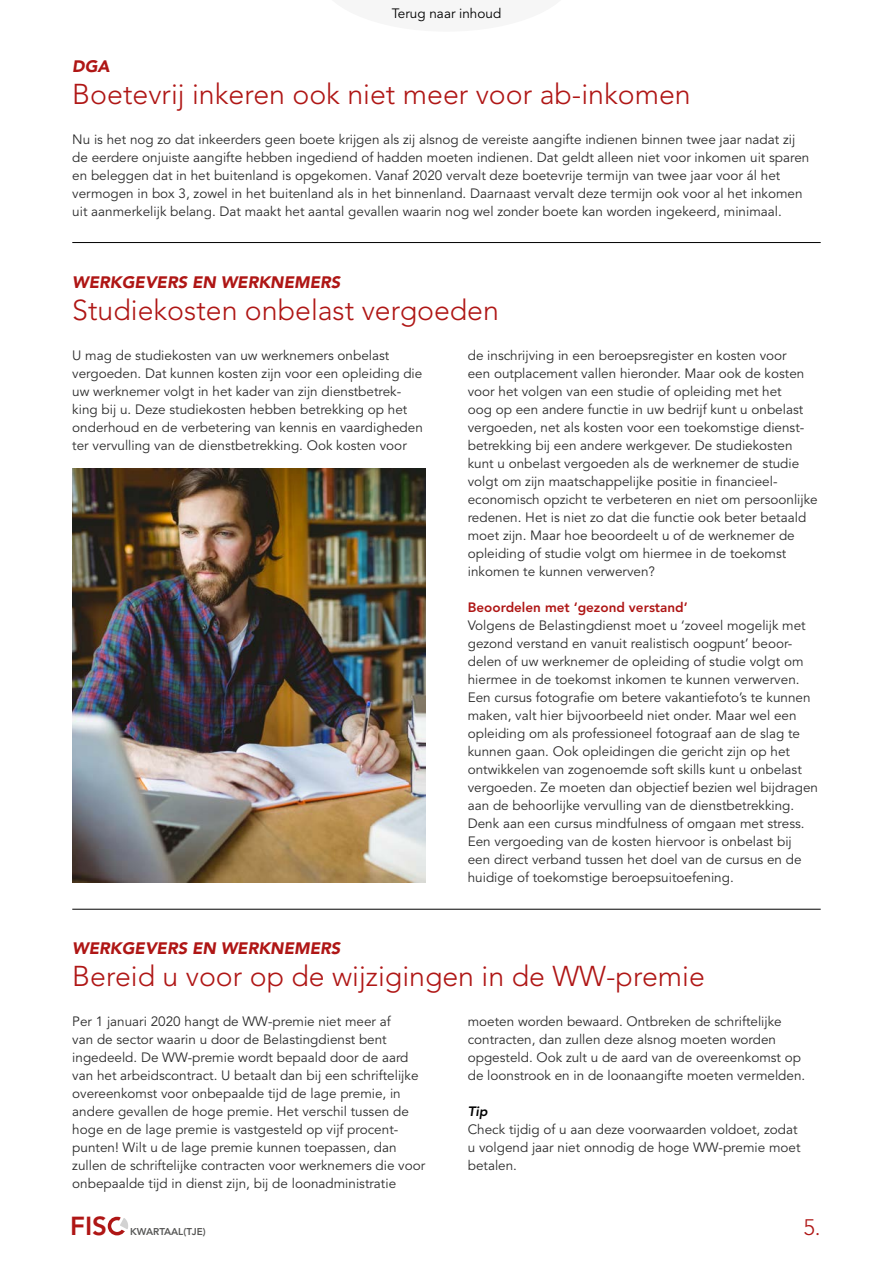
<style>
.page{position:relative;width:893px;height:1263px;background:#fff}
.page>*{position:absolute;margin:0;border:0;box-sizing:border-box;transform-origin:0 0}
.t1{font:300 28.5px "Avenir LT";color:#af1615}
.t2{font:800 25.95px "Avenir LT";color:#af1615}
.t3{font:300 22.2px "Avenir LT";color:#af1615}
.t4{font:italic 900 16.5px "Avenir LT";color:#af1615}
.t5{font:13.5px/18px "Avenir LT";color:#2c2c2c}
.t6{font:800 13.5px "Avenir LT";color:#af1615}
.t7{font:13.5px "Avenir LT";color:#000}
.t8{font:italic 800 13.5px "Avenir LT";color:#000}
.t9{font:800 9.9px "Avenir LT";color:#575756}
</style>
<div class="page">
<div style="left:108px;top:1217px;width:18px;height:18px;border:3px solid #af1615;border-radius:50%"></div>
<svg style="left:114px;top:1216px;width:14px;height:19px"></svg>
<hr style="left:72px;top:242px;width:749px;height:1px;background:#000">
<hr style="left:72px;top:909px;width:749px;height:1px;background:#000">
<img style="left:72px;top:468px;width:353px;height:414px">
<p class="t7" style="left:392px;top:5px;width:111px">Terug naar inhoud</p>
<p class="t4" style="left:72px;top:56px;width:39px">DGA</p>
<h1 class="t1" style="left:72px;top:77px;width:620px">Boetevrij inkeren ook niet meer voor ab-inkomen</h1>
<p class="t5" style="left:72px;top:131px;width:739px">Nu is het nog zo dat inkeerders geen boete krijgen als zij alsnog de vereiste aangifte indienen binnen twee jaar nadat zij de eerdere onjuiste aangifte hebben ingediend of hadden moeten indienen. Dat geldt alleen niet voor inkomen uit sparen en beleggen dat in het buitenland is opgekomen. Vanaf 2020 vervalt deze boetevrije termijn van twee jaar voor ál het vermogen in box 3, zowel in het buitenland als in het binnenland. Daarnaast vervalt deze termijn ook voor al het inkomen uit aanmerkelijk belang. Dat maakt het aantal gevallen waarin nog wel zonder boete kan worden ingekeerd, minimaal.</p>
<p class="t4" style="left:72px;top:272px;width:269px">WERKGEVERS EN WERKNEMERS</p>
<h1 class="t1" style="left:72px;top:293px;width:428px">Studiekosten onbelast vergoeden</h1>
<p class="t5" style="left:468px;top:347px;width:352px">de inschrijving in een beroepsregister en kosten voor<br>een outplacement vallen hieronder. Maar ook de kosten voor het volgen van een studie of opleiding met het<br>oog op een andere functie in uw bedrijf kunt u onbelast vergoeden, net als kosten voor een toekomstige dienst&shy;betrekking bij een andere werkgever. De studiekosten kunt u onbelast vergoeden als de werknemer de studie volgt om zijn maatschappelijke positie in financieel&shy;economisch opzicht te verbeteren en niet om persoonlijke redenen. Het is niet zo dat die functie ook beter betaald moet zijn. Maar hoe beoordeelt u of de werknemer de opleiding of studie volgt om hiermee in de toekomst inkomen te kunnen verwerven?</p>
<p class="t6" style="left:468px;top:599px;width:221px">Beoordelen met ‘gezond verstand’</p>
<p class="t5" style="left:468px;top:617px;width:352px">Volgens de Belastingdienst moet u ‘zoveel mogelijk met gezond verstand en vanuit realistisch oogpunt’ beoor&shy;delen of uw werknemer de opleiding of studie volgt om hiermee in de toekomst inkomen te kunnen verwerven.<br>Een cursus fotografie om betere vakantiefoto’s te kunnen maken, valt hier bijvoorbeeld niet onder. Maar wel een opleiding om als professioneel fotograaf aan de slag te kunnen gaan. Ook opleidingen die gericht zijn op het ontwikkelen van zogenoemde soft skills kunt u onbelast vergoeden. Ze moeten dan objectief bezien wel bijdragen aan de behoorlijke vervulling van de dienstbetrekking.<br>Denk aan een cursus mindfulness of omgaan met stress.<br>Een vergoeding van de kosten hiervoor is onbelast bij<br>een direct verband tussen het doel van de cursus en de huidige of toekomstige beroepsuitoefening.</p>
<p class="t5" style="left:72px;top:347px;width:352px">U mag de studiekosten van uw werknemers onbelast vergoeden. Dat kunnen kosten zijn voor een opleiding die uw werknemer volgt in het kader van zijn dienstbetrek&shy;king bij u. Deze studiekosten hebben betrekking op het onderhoud en de verbetering van kennis en vaardigheden ter vervulling van de dienstbetrekking. Ook kosten voor</p>
<p class="t4" style="left:72px;top:938px;width:269px">WERKGEVERS EN WERKNEMERS</p>
<h1 class="t1" style="left:72px;top:959px;width:634px">Bereid u voor op de wijzigingen in de WW-premie</h1>
<p class="t5" style="left:72px;top:1013px;width:354px">Per 1 januari 2020 hangt de WW-premie niet meer af<br>van de sector waarin u door de Belastingdienst bent ingedeeld. De WW-premie wordt bepaald door de aard van het arbeidscontract. U betaalt dan bij een schriftelijke overeenkomst voor onbepaalde tijd de lage premie, in andere gevallen de hoge premie. Het verschil tussen de hoge en de lage premie is vastgesteld op vijf procent&shy;punten! Wilt u de lage premie kunnen toepassen, dan zullen de schriftelijke contracten voor werknemers die voor onbepaalde tijd in dienst zijn, bij de loonadministratie</p>
<p class="t5" style="left:468px;top:1013px;width:339px">moeten worden bewaard. Ontbreken de schriftelijke contracten, dan zullen deze alsnog moeten worden opgesteld. Ook zult u de aard van de overeenkomst op de loonstrook en in de loonaangifte moeten vermelden.</p>
<p class="t8" style="left:468px;top:1103px;width:21px">Tip</p>
<p class="t5" style="left:468px;top:1121px;width:334px">Check tijdig of u aan deze voorwaarden voldoet, zodat u volgend jaar niet onnodig de hoge WW-premie moet betalen.</p>
<h2 class="t2" style="left:70px;top:1210px;width:38px">FIS</h2>
<p class="t9" style="left:130px;top:1226px;width:77px">KWARTAAL(TJE)</p>
<h3 class="t3" style="left:803px;top:1214px;width:19px">5.</h3>
</div>
